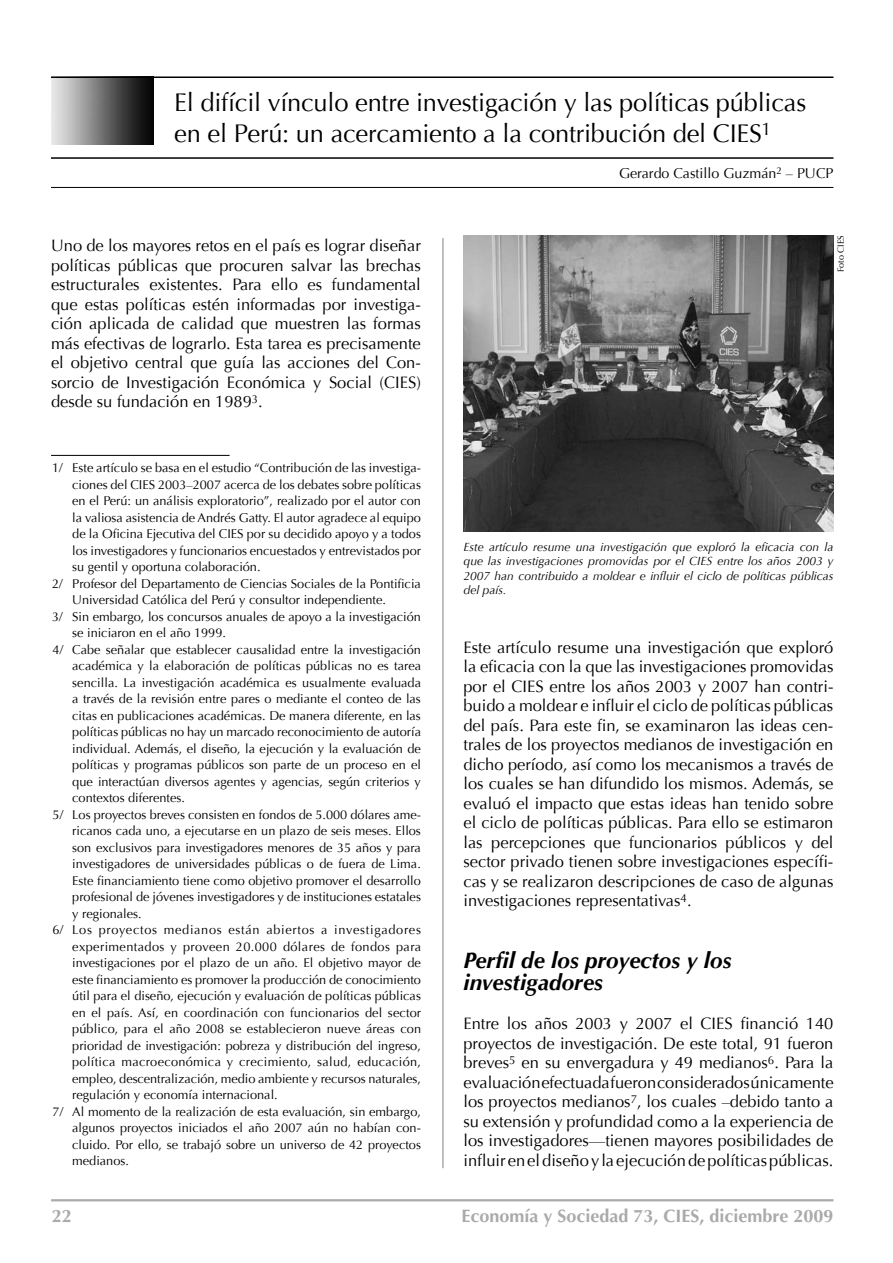
<style>
.page{position:relative;width:893px;height:1263px;background:#fff}
.page>*{position:absolute;margin:0;border:0;box-sizing:border-box;transform-origin:0 0}
.t1{font:25.5px/30.6px "Optima";letter-spacing:-.01em;color:#000}
.t2{font:italic 700 22.5px/22.5px "Optima";color:#000}
.t3{font:700 18px "Optima LH East A";color:#aaa}
.t4{font:16.5px/19.5px "Optima";color:#000;text-align:justify}
.t5{font:14.25px "Optima";color:#000}
.t6{font:12.75px "Optima";color:#000}
.t7{font:12.75px "Optima";letter-spacing:.025em;color:#000}
.t8{font:12.75px "Optima";letter-spacing:.055em;color:#000}
.t9{font:12.75px "Optima";letter-spacing:.03em;color:#000}
.t10{font:italic 12px/14.2px "Optima";color:#000;text-align:justify}
.t11{font:9px "Optima";color:#000}
</style>
<div class="page">
<hr style="left:51px;top:1199px;width:782px;height:2px;background:#aaa">
<hr style="left:442px;top:238px;width:2px;height:930px;background:#aaa">
<img style="left:51px;top:78px;width:102px;height:67px">
<hr style="left:51px;top:77px;width:782px;height:1px;background:#000">
<hr style="left:51px;top:157px;width:782px;height:2px;background:#000">
<hr style="left:51px;top:187px;width:782px;height:1px;background:#000">
<hr style="left:51px;top:455px;width:179px;height:1px;background:#000">
<img style="left:463px;top:235px;width:370px;height:296px">
<h1 class="t1" style="left:174px;top:88px;width:633px">El difícil vínculo entre investigación y las políticas públicas en el Perú: un acercamiento a la contribución del CIES<sup>1</sup></h1>
<p class="t4" style="left:51px;top:236px;width:371px">Uno de los mayores retos en el país es lograr diseñar políticas públicas que procuren salvar las brechas estructurales existentes. Para ello es fundamental que estas políticas estén informadas por investiga– ción aplicada de calidad que muestren las formas más efectivas de lograrlo. Esta tarea es precisamente el objetivo central que guía las acciones del Con– sorcio de Investigación Económica y Social (CIES) desde su fundación en 1989<sup>3</sup>.</p>
<p class="t6" style="left:52px;top:460px;width:370px">1/ Este artículo se basa en el estudio “Contribución de las investiga–</p>
<p class="t6" style="left:72px;top:477px;width:350px">ciones del CIES 2003–2007 acerca de los debates sobre políticas</p>
<p class="t6" style="left:72px;top:493px;width:350px">en el Perú: un análisis exploratorio”, realizado por el autor con</p>
<p class="t6" style="left:72px;top:510px;width:350px">la valiosa asistencia de Andrés Gatty. El autor agradece al equipo</p>
<p class="t6" style="left:72px;top:526px;width:350px">de la Oficina Ejecutiva del CIES por su decidido apoyo y a todos</p>
<p class="t6" style="left:72px;top:543px;width:350px">los investigadores y funcionarios encuestados y entrevistados por</p>
<p class="t6" style="left:72px;top:559px;width:190px">su gentil y oportuna colaboración.</p>
<p class="t6" style="left:52px;top:576px;width:370px">2/ Profesor del Departamento de Ciencias Sociales de la Pontificia</p>
<p class="t6" style="left:72px;top:592px;width:315px">Universidad Católica del Perú y consultor independiente.</p>
<p class="t6" style="left:52px;top:609px;width:370px">3/ Sin embargo, los concursos anuales de apoyo a la investigación</p>
<p class="t6" style="left:72px;top:625px;width:155px">se iniciaron en el año 1999.</p>
<p class="t6" style="left:53px;top:642px;width:370px">4/ Cabe señalar que establecer causalidad entre la investigación</p>
<p class="t6" style="left:72px;top:658px;width:350px">académica y la elaboración de políticas públicas no es tarea</p>
<p class="t6" style="left:72px;top:675px;width:350px">sencilla. La investigación académica es usualmente evaluada</p>
<p class="t6" style="left:72px;top:691px;width:350px">a través de la revisión entre pares o mediante el conteo de las</p>
<p class="t6" style="left:72px;top:708px;width:350px">citas en publicaciones académicas. De manera diferente, en las</p>
<p class="t6" style="left:72px;top:724px;width:350px">políticas públicas no hay un marcado reconocimiento de autoría</p>
<p class="t6" style="left:72px;top:741px;width:350px">individual. Además, el diseño, la ejecución y la evaluación de</p>
<p class="t6" style="left:72px;top:757px;width:350px">políticas y programas públicos son parte de un proceso en el</p>
<p class="t6" style="left:72px;top:774px;width:350px">que interactúan diversos agentes y agencias, según criterios y</p>
<p class="t6" style="left:72px;top:790px;width:114px">contextos diferentes.</p>
<p class="t6" style="left:53px;top:807px;width:370px">5/ Los proyectos breves consisten en fondos de 5.000 dólares ame–</p>
<p class="t6" style="left:72px;top:823px;width:350px">ricanos cada uno, a ejecutarse en un plazo de seis meses. Ellos</p>
<p class="t6" style="left:72px;top:840px;width:350px">son exclusivos para investigadores menores de 35 años y para</p>
<p class="t6" style="left:72px;top:856px;width:350px">investigadores de universidades públicas o de fuera de Lima.</p>
<p class="t6" style="left:72px;top:873px;width:350px">Este financiamiento tiene como objetivo promover el desarrollo</p>
<p class="t6" style="left:72px;top:889px;width:350px">profesional de jóvenes investigadores y de instituciones estatales</p>
<p class="t6" style="left:72px;top:906px;width:71px">y regionales.</p>
<p class="t8" style="left:53px;top:922px;width:370px">6/ Los proyectos medianos están abiertos a investigadores</p>
<p class="t9" style="left:72px;top:939px;width:350px">experimentados y proveen 20.000 dólares de fondos para</p>
<p class="t6" style="left:72px;top:955px;width:350px">investigaciones por el plazo de un año. El objetivo mayor de</p>
<p class="t6" style="left:72px;top:972px;width:350px">este financiamiento es promover la producción de conocimiento</p>
<p class="t6" style="left:72px;top:988px;width:350px">útil para el diseño, ejecución y evaluación de políticas públicas</p>
<p class="t6" style="left:72px;top:1005px;width:350px">en el país. Así, en coordinación con funcionarios del sector</p>
<p class="t6" style="left:72px;top:1021px;width:350px">público, para el año 2008 se establecieron nueve áreas con</p>
<p class="t6" style="left:72px;top:1038px;width:350px">prioridad de investigación: pobreza y distribución del ingreso,</p>
<p class="t7" style="left:72px;top:1054px;width:350px">política macroeconómica y crecimiento, salud, educación,</p>
<p class="t6" style="left:72px;top:1071px;width:350px">empleo, descentralización, medio ambiente y recursos naturales,</p>
<p class="t6" style="left:72px;top:1087px;width:207px">regulación y economía internacional.</p>
<p class="t6" style="left:53px;top:1104px;width:370px">7/ Al momento de la realización de esta evaluación, sin embargo,</p>
<p class="t6" style="left:72px;top:1120px;width:350px">algunos proyectos iniciados el año 2007 aún no habían con–</p>
<p class="t6" style="left:72px;top:1137px;width:350px">cluido. Por ello, se trabajó sobre un universo de 42 proyectos</p>
<p class="t6" style="left:72px;top:1153px;width:58px">medianos.</p>
<p class="t5" style="left:619px;top:164px;width:216px">Gerardo Castillo Guzmán<sup>2</sup> – PUCP</p>
<p class="t11" style="left:836px;top:272px;width:38px;rotate:-90deg">Foto CIES</p>
<p class="t10" style="left:463px;top:540px;width:371px">Este artículo resume una investigación que exploró la eficacia con la que las investigaciones promovidas por el CIES entre los años 2003 y 2007 han contribuido a moldear e influir el ciclo de políticas públicas del país.</p>
<p class="t4" style="left:463px;top:638px;width:371px">Este artículo resume una investigación que exploró la eficacia con la que las investigaciones promovidas por el CIES entre los años 2003 y 2007 han contri– buido a moldear e influir el ciclo de políticas públicas del país. Para este fin, se examinaron las ideas cen– trales de los proyectos medianos de investigación en dicho período, así como los mecanismos a través de los cuales se han difundido los mismos. Además, se evaluó el impacto que estas ideas han tenido sobre el ciclo de políticas públicas. Para ello se estimaron las percepciones que funcionarios públicos y del sector privado tienen sobre investigaciones específi– cas y se realizaron descripciones de caso de algunas investigaciones representativas<sup>4</sup>.</p>
<h2 class="t2" style="left:463px;top:949px;width:269px">Perfil de los proyectos y los investigadores</h2>
<p class="t4" style="left:463px;top:1014px;width:372px">Entre los años 2003 y 2007 el CIES financió 140 proyectos de investigación. De este total, 91 fueron breves<sup>5</sup> en su envergadura y 49 medianos<sup>6</sup>. Para la evaluación efectuada fueron considerados únicamente los proyectos medianos<sup>7</sup>, los cuales –debido tanto a su extensión y profundidad como a la experiencia de los investigadores—tienen mayores posibilidades de influir en el diseño y la ejecución de políticas públicas.</p>
<h3 class="t3" style="left:52px;top:1204px;width:22px">22</h3>
<h3 class="t3" style="left:461px;top:1204px;width:373px">Economía y Sociedad 73, CIES, diciembre 2009</h3>
</div>
